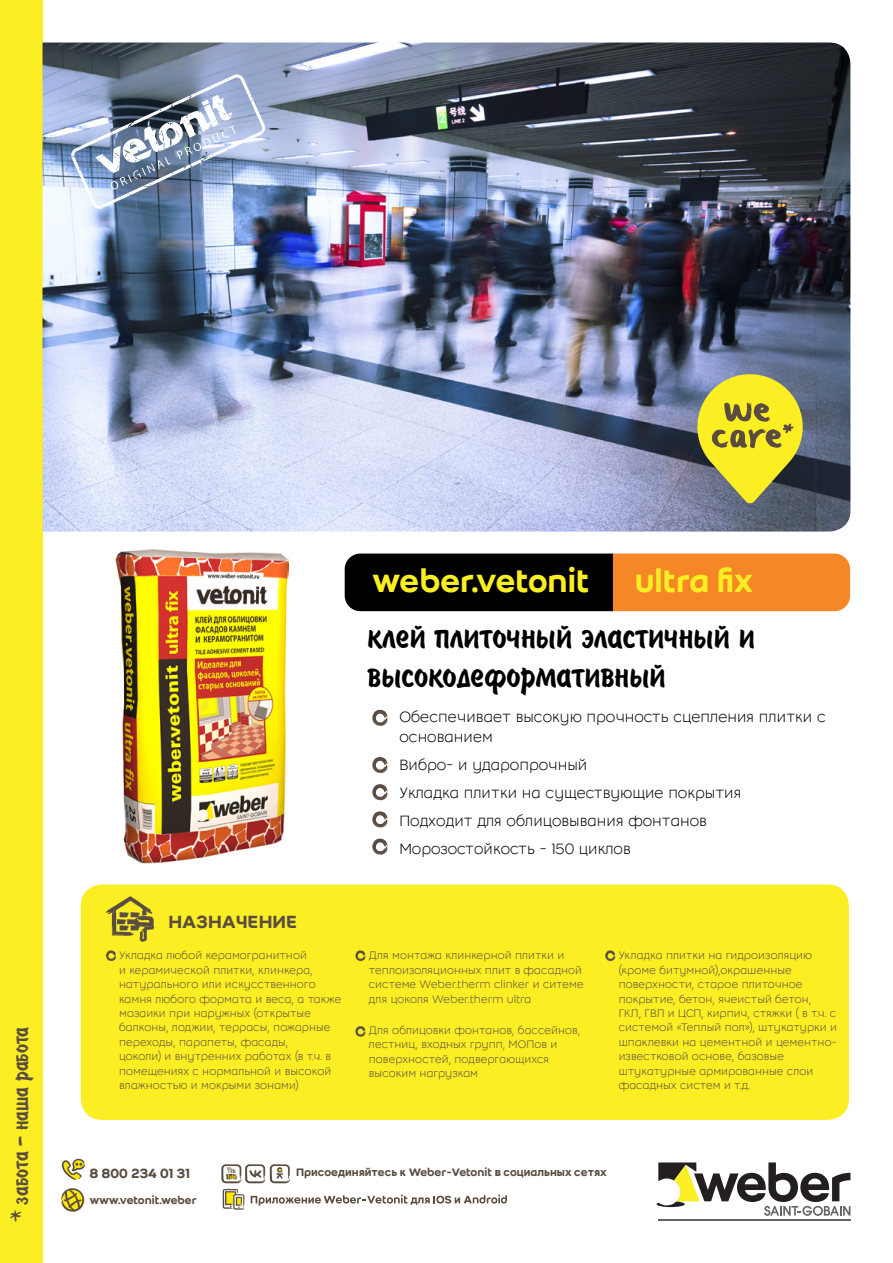
<style>
.page{position:relative;width:893px;height:1263px;background:#fff}
.page>*{position:absolute;margin:0;border:0;box-sizing:border-box;transform-origin:0 0}
.t1{font:37.5px/39px "SPSL Brush";color:#000}
.t2{font:500 34.5px "Weber";color:#fbee23}
.t3{font:24px "SPSL Brush";color:#5a4c40}
.t4{font:500 19.5px "Weber";color:#5a4c40}
.t5{font:300 16.5px/28px "Weber";color:#000}
.t6{font:500 14.7px "Weber";color:#5a4c40}
.t7{font:300 12px/14.4px "Weber";letter-spacing:.005em;color:#5a4c40}
.t8{font:500 12px "Weber";color:#5a4c40}
</style>
<div class="page">
<div style="left:0;top:0;width:43px;height:1262px;background:#fbee23"></div>
<hr style="left:658px;top:1219px;width:192px;height:1px;background:#636467">
<svg style="left:657px;top:1162px;width:193px;height:54px"></svg>
<svg style="left:251px;top:1194px;width:256px;height:12px"></svg>
<svg style="left:62px;top:1159px;width:23px;height:21px"></svg>
<svg style="left:223px;top:1189px;width:21px;height:20px"></svg>
<svg style="left:61px;top:1188px;width:23px;height:23px"></svg>
<svg style="left:221px;top:1164px;width:69px;height:19px"></svg>
<div style="left:81px;top:884px;width:768px;height:236px;background:#fbee23;border-radius:21px"></div>
<svg style="left:106px;top:896px;width:48px;height:46px"></svg>
<img style="left:43px;top:43px;width:807px;height:488px">
<img style="left:115px;top:549px;width:173px;height:315px">
<svg style="left:345px;top:553px;width:505px;height:58px;background:#754215"></svg>
<svg style="left:697px;top:374px;width:106px;height:129px;background:#bab440"></svg>
<svg style="left:71px;top:74px;width:195px;height:136px;background:#91a2bc"></svg>
<svg style="left:372px;top:709px;width:16px;height:17px"></svg>
<svg style="left:372px;top:757px;width:16px;height:16px"></svg>
<svg style="left:372px;top:784px;width:16px;height:16px"></svg>
<svg style="left:372px;top:811px;width:16px;height:17px"></svg>
<svg style="left:372px;top:838px;width:16px;height:17px"></svg>
<svg style="left:106px;top:950px;width:10px;height:11px"></svg>
<svg style="left:355px;top:950px;width:10px;height:11px"></svg>
<svg style="left:355px;top:1026px;width:10px;height:11px"></svg>
<svg style="left:605px;top:950px;width:10px;height:11px"></svg>
<h3 class="t3" style="left:9px;top:1221px;width:196px;rotate:-90deg">* забота - наша работа</h3>
<h3 class="t4" style="left:168px;top:910px;width:130px">НАЗНАЧЕНИЕ</h3>
<h2 class="t2" style="left:635px;top:560px;width:120px">ultra fix</h2>
<h2 class="t2" style="left:372px;top:560px;width:219px">weber.vetonit</h2>
<h1 class="t1" style="left:368px;top:620px;width:389px">клей плиточный эластичный и высокодеформативный</h1>
<h3 class="t5" style="left:399px;top:707px;width:428px;line-height:19.5px">Обеспечивает высокую прочность сцепления плитки с основанием</h3>
<h3 class="t5" style="left:399px;top:750px;width:344px">Вибро- и ударопрочный<br>Укладка плитки на существующие покрытия<br>Подходит для облицовывания фонтанов<br>Морозостойкость - 150 циклов</h3>
<p class="t7" style="left:119px;top:948px;width:224px">Укладка любой керамогранитной<br>и керамической плитки, клинкера, натурального или искусственного камня любого формата и веса, а также мозаики при наружных (открытые балконы, лоджии, террасы, пожарные переходы, парапеты, фасады,<br>цоколи) и внутренних работах (в т.ч. в помещениях с нормальной и высокой влажностью и мокрыми зонами)</p>
<p class="t7" style="left:369px;top:948px;width:216px">Для монтажа клинкерной плитки и теплоизоляционных плит в фасадной системе Weber.therm clinker и ситеме для цоколя Weber.therm ultra</p>
<p class="t7" style="left:369px;top:1023px;width:213px">Для облицовки фонтанов, бассейнов, лестниц, входных групп, МОПов и поверхностей, подвергающихся высоким нагрузкам</p>
<p class="t7" style="left:619px;top:948px;width:220px">Укладка плитки на гидроизоляцию (кроме битумной),окрашенные поверхности, старое плиточное покрытие, бетон, ячеистый бетон,<br>ГКЛ, ГВЛ и ЦСП, кирпич, стяжки ( в т.ч. с системой «Теплый пол»), штукатурки и шпаклевки на цементной и цементно&shy;известковой основе, базовые штукатурные армированные слои фасадных систем и т.д.</p>
<p class="t6" style="left:89px;top:1165px;width:102px">8 800 234 01 31</p>
<p class="t8" style="left:89px;top:1193px;width:109px">www.vetonit.weber</p>
<p class="t8" style="left:296px;top:1165px;width:312px">Присоединяйтесь к Weber-Vetonit в социальных сетях</p>
</div>
